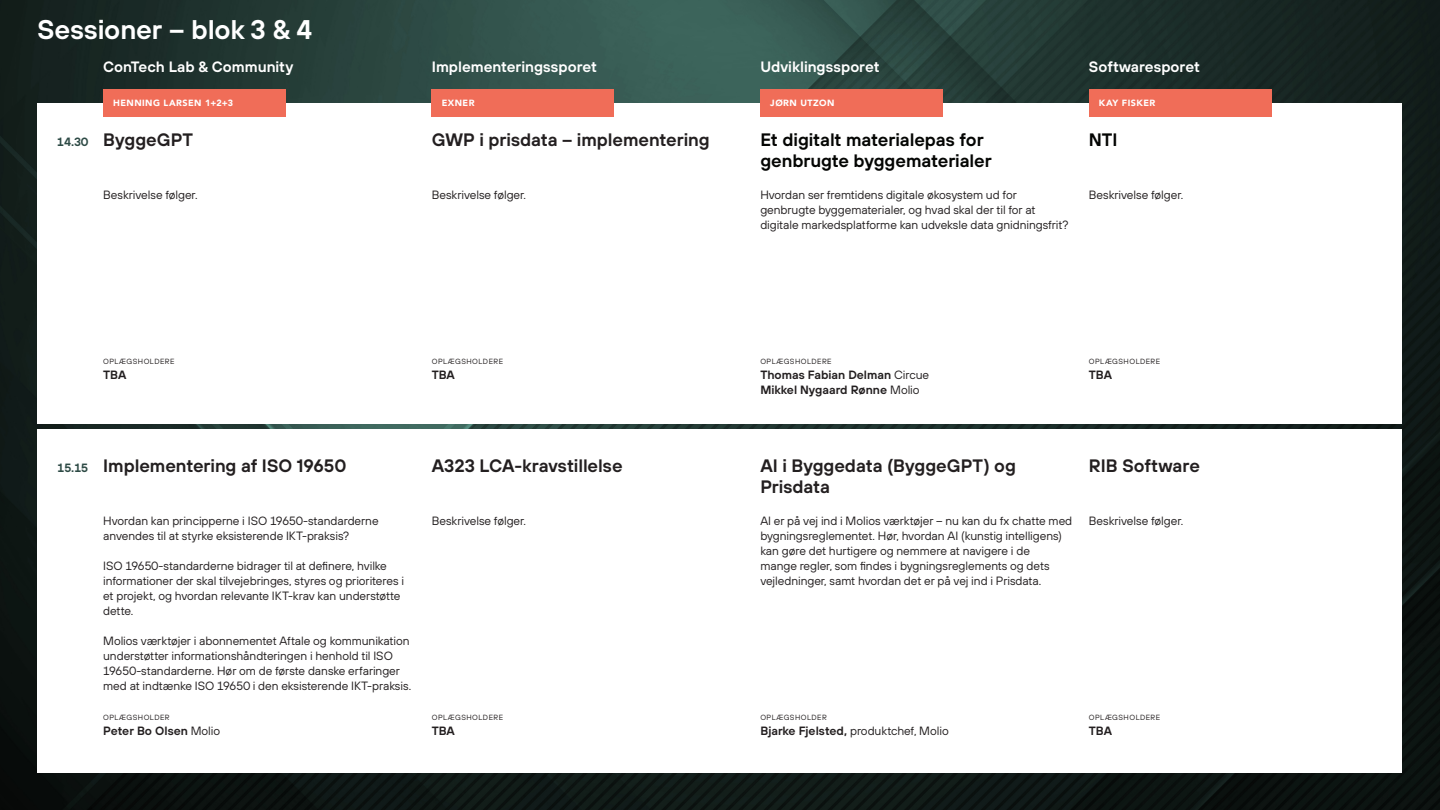
<style>
.page{position:relative;width:1440px;height:810px;background:#fff}
.page>*{position:absolute;margin:0;border:0;box-sizing:border-box;transform-origin:0 0}
.t1{font:600 27px "TT Hoves";letter-spacing:-.005em;color:#fff}
.t2{font:600 18px/21px "TT Hoves";letter-spacing:-.005em;color:#231f20}
.t3{font:600 18px/21px "TT Hoves";letter-spacing:-.005em;color:#040503}
.t4{font:600 15px "TT Hoves";color:#fff}
.t5{font:12px/15px "TT Hoves";letter-spacing:-.005em;color:#231f20}
.t6{font:600 12px "TT Hoves";color:#231f20}
.t7{font:600 12px "TT Hoves";color:#2d4a45}
.t8{font:900 9px "Avenir";letter-spacing:.05em;color:#fff}
.t9{font:7.5px "TT Hoves";letter-spacing:.06em;color:#231f20}
.s1{font-weight:400}
.s2{font-weight:600}
</style>
<div class="page">
<img style="left:0;top:0;width:1440px;height:810px">
<div style="left:38px;top:429px;width:1364px;height:343px;background:#fff"></div>
<div style="left:38px;top:103px;width:1364px;height:320px;background:#fff"></div>
<div style="left:432px;top:89px;width:182px;height:27px;background:#f06d58"></div>
<div style="left:103px;top:89px;width:182px;height:27px;background:#f06d58"></div>
<div style="left:760px;top:89px;width:183px;height:27px;background:#f06d58"></div>
<div style="left:1089px;top:89px;width:182px;height:27px;background:#f06d58"></div>
<p class="t1" style="left:38px;top:11px;width:276px">Sessioner – blok 3 &amp; 4</p>
<p class="t4" style="left:103px;top:57px;width:192px">ConTech Lab &amp; Community</p>
<p class="t4" style="left:432px;top:57px;width:167px">Implementeringssporet</p>
<p class="t4" style="left:760px;top:57px;width:121px">Udviklingssporet</p>
<p class="t4" style="left:1089px;top:57px;width:113px">Softwaresporet</p>
<p class="t8" style="left:113px;top:95px;width:122px">HENNING LARSEN 1+2+3</p>
<p class="t8" style="left:442px;top:95px;width:34px">EXNER</p>
<p class="t8" style="left:770px;top:95px;width:66px">JØRN UTZON</p>
<p class="t8" style="left:1099px;top:95px;width:58px">KAY FISKER</p>
<p class="t7" style="left:57px;top:134px;width:33px">14.30</p>
<p class="t2" style="left:103px;top:129px;width:91px">ByggeGPT</p>
<p class="t5" style="left:103px;top:187px;width:96px">Beskrivelse følger.</p>
<p class="t2" style="left:432px;top:129px;width:279px">GWP i prisdata – implementering</p>
<p class="t5" style="left:432px;top:187px;width:96px">Beskrivelse følger.</p>
<p class="t3" style="left:760px;top:129px;width:233px">Et digitalt materialepas for genbrugte byggematerialer</p>
<p class="t5" style="left:760px;top:187px;width:310px">Hvordan ser fremtidens digitale økosystem ud for genbrugte byggematerialer, og hvad skal der til for at digitale markedsplatforme kan udveksle data gnidningsfrit?</p>
<p class="t3" style="left:1089px;top:129px;width:30px">NTI</p>
<p class="t5" style="left:1089px;top:187px;width:96px">Beskrivelse følger.</p>
<p class="t9" style="left:103px;top:357px;width:73px">OPLÆGSHOLDERE</p>
<p class="t6" style="left:103px;top:367px;width:25px">TBA</p>
<p class="t9" style="left:432px;top:357px;width:73px">OPLÆGSHOLDERE</p>
<p class="t6" style="left:432px;top:367px;width:25px">TBA</p>
<p class="t9" style="left:760px;top:357px;width:73px">OPLÆGSHOLDERE</p>
<p class="t6" style="left:760px;top:367px;width:170px">Thomas Fabian Delman <span class="s1">Circue</span></p>
<p class="t6" style="left:760px;top:382px;width:161px">Mikkel Nygaard Rønne <span class="s1">Molio</span></p>
<p class="t9" style="left:1089px;top:357px;width:73px">OPLÆGSHOLDERE</p>
<p class="t6" style="left:1089px;top:367px;width:25px">TBA</p>
<p class="t7" style="left:57px;top:460px;width:32px">15.15</p>
<p class="t2" style="left:103px;top:454px;width:245px">Implementering af ISO 19650</p>
<p class="t2" style="left:432px;top:454px;width:192px">A323 LCA-kravstillelse</p>
<p class="t2" style="left:760px;top:454px;width:257px">AI i Byggedata (ByggeGPT) og<br>Prisdata</p>
<p class="t2" style="left:1089px;top:454px;width:113px">RIB Software</p>
<p class="t5" style="left:103px;top:513px;width:277px">Hvordan kan principperne i ISO 19650-standarderne anvendes til at styrke eksisterende IKT-praksis?</p>
<p class="t5" style="left:103px;top:558px;width:302px">ISO 19650-standarderne bidrager til at definere, hvilke informationer der skal tilvejebringes, styres og prioriteres i et projekt, og hvordan relevante IKT-krav kan understøtte dette.</p>
<p class="t5" style="left:103px;top:633px;width:310px">Molios værktøjer i abonnementet Aftale og kommunikation understøtter informationshåndteringen i henhold til ISO 19650-standarderne. Hør om de første danske erfaringer med at indtænke ISO 19650 i den eksisterende IKT-praksis.</p>
<p class="t9" style="left:103px;top:713px;width:68px">OPLÆGSHOLDER</p>
<p class="t6" style="left:103px;top:723px;width:118px">Peter Bo Olsen <span class="s1">Molio</span></p>
<p class="t5" style="left:432px;top:513px;width:96px">Beskrivelse følger.</p>
<p class="t9" style="left:432px;top:713px;width:73px">OPLÆGSHOLDERE</p>
<p class="t6" style="left:432px;top:723px;width:25px">TBA</p>
<p class="t5" style="left:760px;top:513px;width:313px">AI er på vej ind i Molios værktøjer – nu kan du fx chatte med bygningsreglementet. Hør, hvordan AI (kunstig intelligens) kan gøre det hurtigere og nemmere at navigere i de<br>mange regler, som findes i bygningsreglements og dets vejledninger, samt hvordan det er på vej ind i Prisdata.</p>
<p class="t5" style="left:1089px;top:513px;width:96px">Beskrivelse følger.</p>
<p class="t9" style="left:760px;top:713px;width:68px">OPLÆGSHOLDER</p>
<p class="t5" style="left:760px;top:723px;width:190px"><span class="s2">Bjarke Fjelsted,</span> produktchef, Molio</p>
<p class="t9" style="left:1089px;top:713px;width:73px">OPLÆGSHOLDERE</p>
<p class="t6" style="left:1089px;top:723px;width:25px">TBA</p>
</div>
